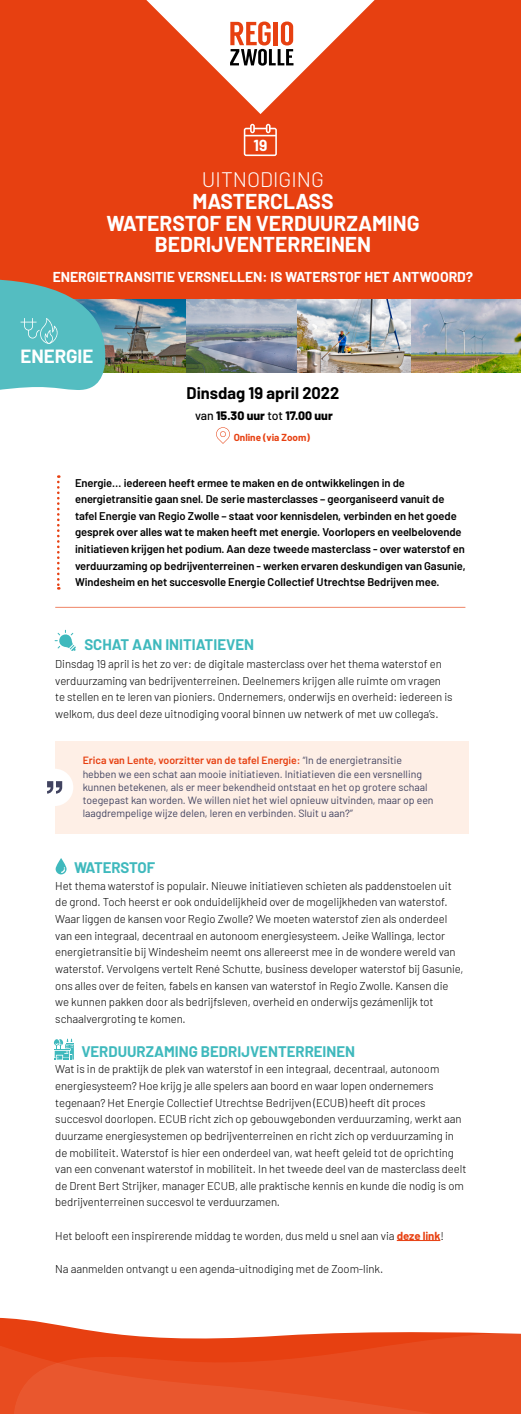
<style>
.page{position:relative;width:521px;height:1414px;background:#fff}
.page>*{position:absolute;margin:0;border:0;box-sizing:border-box;transform-origin:0 0}
.t1{font:700 21px/21.9px "Barlow";color:#fff;text-align:center}
.t2{font:300 21px "Barlow";color:#fff}
.t3{font:700 18.64px "Barlow";color:#fff}
.t4{font:700 16.45px "Barlow";color:#000}
.t5{font:700 15.58px "Barlow";color:#fff}
.t6{font:700 14.96px "Barlow";color:#3fb9bd}
.t7{font:700 14px "Barlow";color:#fff}
.t8{font:800 12.25px "Barlow";color:#000}
.t9{font:300 11.38px/16.6px "Barlow";letter-spacing:-.005em;color:#000}
.t10{font:600 11.2px/16.6px "Barlow";letter-spacing:-.005em;color:#000}
.t11{font:10.5px/13.1px "Barlow";color:#414360}
.t12{font:700 9.97px "Barlow";color:#e74011}
.s1{font-weight:500}
.s2{font-weight:600;color:#e74011}
.s3{font-weight:700;color:#e74011}
</style>
<div class="page">
<div style="left:0;top:0;width:521px;height:300px;background:#e74011"></div>
<svg style="left:146px;top:0;width:229px;height:114px"></svg>
<hr style="left:397px;top:1240px;width:43px;height:1px;background:#e74011">
<svg style="left:244px;top:124px;width:33px;height:32px"></svg>
<div style="left:55px;top:741px;width:413px;height:92px;background:#feefe6"></div>
<div style="left:36px;top:769px;width:37px;height:37px;background:#fff;border-radius:50%"></div>
<svg style="left:47px;top:781px;width:15px;height:13px"></svg>
<svg style="left:216px;top:427px;width:14px;height:17px"></svg>
<svg style="left:57px;top:475px;width:3px;height:115px"></svg>
<img style="left:116px;top:300px;width:405px;height:72px">
<hr style="left:55px;top:607px;width:410px;height:1px;background:#e74011">
<svg style="left:0;top:279px;width:116px;height:111px;background:#6dadac"></svg>
<svg style="left:55px;top:630px;width:21px;height:21px"></svg>
<svg style="left:0;top:1317px;width:521px;height:97px"></svg>
<svg style="left:56px;top:858px;width:11px;height:16px"></svg>
<svg style="left:54px;top:1039px;width:20px;height:20px"></svg>
<h3 class="t5" style="left:254px;top:134px;width:15px">19</h3>
<h1 class="t2" style="left:202px;top:164px;width:124px">UITNODIGING</h1>
<h1 class="t1" style="left:106px;top:189px;width:315px">MASTERCLASS<br>WATERSTOF EN VERDUURZAMING<br>BEDRIJVENTERREINEN</h1>
<p class="t7" style="left:53px;top:267px;width:422px">ENERGIETRANSITIE VERSNELLEN: IS WATERSTOF HET ANTWOORD?</p>
<h2 class="t3" style="left:21px;top:342px;width:74px">ENERGIE</h2>
<h3 class="t4" style="left:187px;top:380px;width:154px">Dinsdag 19 april 2022</h3>
<p class="t8" style="left:195px;top:406px;width:139px"><span class="s1">van</span> 15.30 uur <span class="s1">tot</span> 17.00 uur</p>
<p class="t12" style="left:234px;top:430px;width:78px">Online (via Zoom)</p>
<p class="t10" style="left:75px;top:473px;width:392px">Energie… iedereen heeft ermee te maken en de ontwikkelingen in de energietransitie gaan snel. De serie masterclasses – georganiseerd vanuit de tafel Energie van Regio Zwolle – staat voor kennisdelen, verbinden en het goede gesprek over alles wat te maken heeft met energie. Voorlopers en veelbelovende initiatieven krijgen het podium. Aan deze tweede masterclass - over waterstof en verduurzaming op bedrijventerreinen - werken ervaren deskundigen van Gasunie, Windesheim en het succesvolle Energie Collectief Utrechtse Bedrijven mee.</p>
<h3 class="t6" style="left:84px;top:633px;width:171px">SCHAT AAN INITIATIEVEN</h3>
<p class="t9" style="left:55px;top:655px;width:399px">Dinsdag 19 april is het zo ver: de digitale masterclass over het thema waterstof en verduurzaming van bedrijventerreinen. Deelnemers krijgen alle ruimte om vragen te stellen en te leren van pioniers. Ondernemers, onderwijs en overheid: iedereen is welkom, dus deel deze uitnodiging vooral binnen uw netwerk of met uw collega’s.</p>
<p class="t11" style="left:83px;top:753px;width:352px"><span class="s2">Erica van Lente, voorzitter van de tafel Energie:</span> “In de energietransitie hebben we een schat aan mooie initiatieven. Initiatieven die een versnelling kunnen betekenen, als er meer bekendheid ontstaat en het op grotere schaal toegepast kan worden. We willen niet het wiel opnieuw uitvinden, maar op een laagdrempelige wijze delen, leren en verbinden. Sluit u aan?”</p>
<h3 class="t6" style="left:74px;top:857px;width:83px">WATERSTOF</h3>
<p class="t9" style="left:55px;top:876px;width:410px">Het thema waterstof is populair. Nieuwe initiatieven schieten als paddenstoelen uit de grond. Toch heerst er ook onduidelijkheid over de mogelijkheden van waterstof.<br>Waar liggen de kansen voor Regio Zwolle? We moeten waterstof zien als onderdeel van een integraal, decentraal en autonoom energiesysteem. Jeike Wallinga, lector energietransitie bij Windesheim neemt ons allereerst mee in de wondere wereld van waterstof. Vervolgens vertelt René Schutte, business developer waterstof bij Gasunie, ons alles over de feiten, fabels en kansen van waterstof in Regio Zwolle. Kansen die we kunnen pakken door als bedrijfsleven, overheid en onderwijs gezámenlijk tot schaalvergroting te komen.</p>
<h3 class="t6" style="left:81px;top:1040px;width:275px">VERDUURZAMING BEDRIJVENTERREINEN</h3>
<p class="t9" style="left:55px;top:1060px;width:413px">Wat is in de praktijk de plek van waterstof in een integraal, decentraal, autonoom energiesysteem? Hoe krijg je alle spelers aan boord en waar lopen ondernemers tegenaan? Het Energie Collectief Utrechtse Bedrijven (ECUB) heeft dit proces succesvol doorlopen. ECUB richt zich op gebouwgebonden verduurzaming, werkt aan duurzame energiesystemen op bedrijventerreinen en richt zich op verduurzaming in de mobiliteit. Waterstof is hier een onderdeel van, wat heeft geleid tot de oprichting van een convenant waterstof in mobiliteit. In het tweede deel van de masterclass deelt de Drent Bert Strijker, manager ECUB, alle praktische kennis en kunde die nodig is om bedrijventerreinen succesvol te verduurzamen.</p>
<p class="t9" style="left:55px;top:1226px;width:390px">Het belooft een inspirerende middag te worden, dus meld u snel aan via <span class="s3">deze link</span>!</p>
<p class="t9" style="left:55px;top:1260px;width:329px">Na aanmelden ontvangt u een agenda-uitnodiging met de Zoom-link.</p>
</div>
